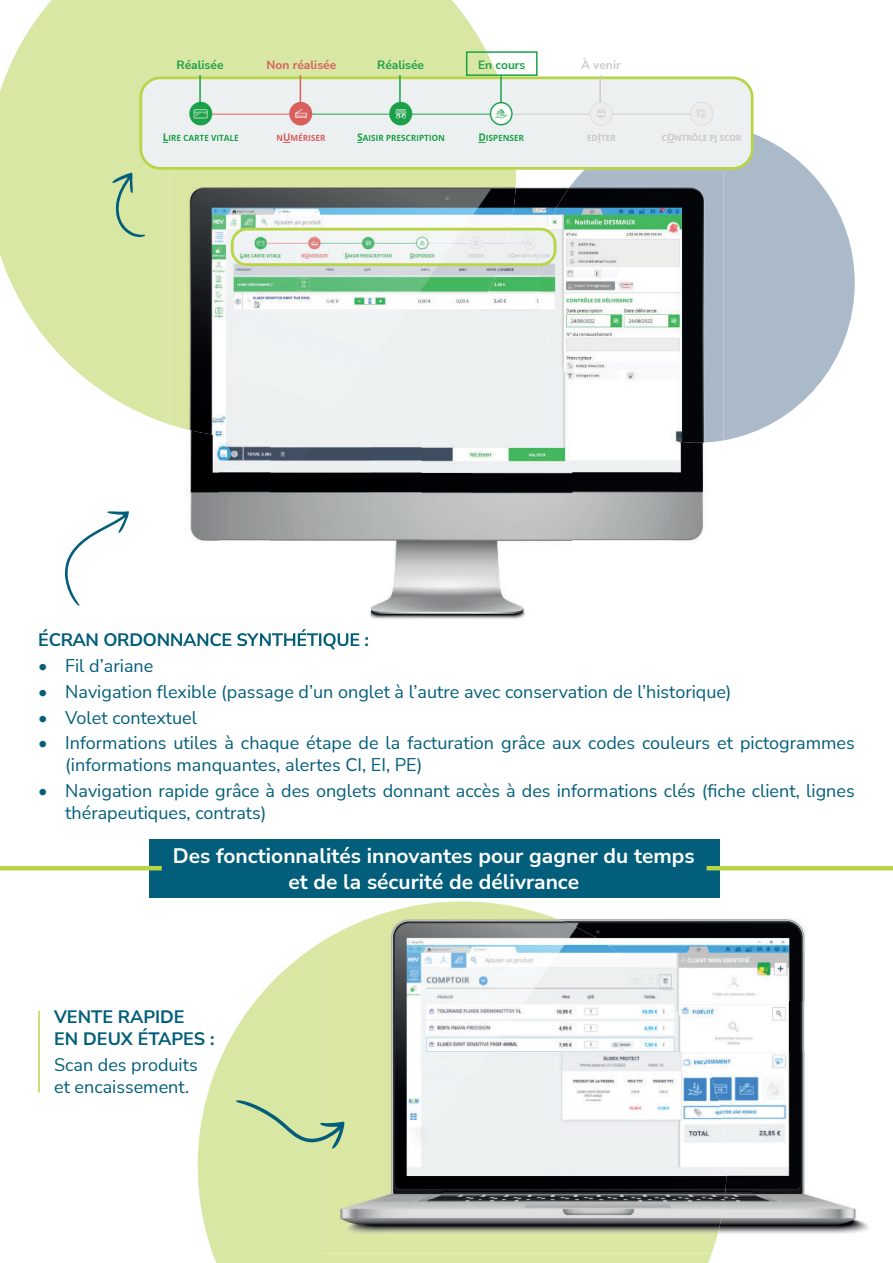
<style>
.page{position:relative;width:893px;height:1263px;background:#fff}
.page>*{position:absolute;margin:0;border:0;box-sizing:border-box;transform-origin:0 0}
.t1{font:700 21px/25.2px "Nunito Sans";color:#fff;text-align:center}
.t2{font:18px/25.8px "Nunito Sans";color:#025e7a}
.t3{font:700 18px/21.6px "Nunito Sans";letter-spacing:-.015em;color:#025e7a}
.t4{font:700 12px "Nunito Sans";color:#1ca148}
.t5{font:700 12px "Nunito Sans";color:#d85f5e}
.t6{font:700 12px "Nunito Sans";color:#cbcbca}
</style>
<div class="page">
<svg style="left:198px;top:941px;width:514px;height:322px;fill:#d9e7a4"></svg>
<svg style="left:0;top:0;width:516px;height:424px;fill:#d9e7a4"></svg>
<svg style="left:583px;top:133px;width:272px;height:307px;fill:#aabac9"></svg>
<img style="left:472px;top:187px;width:100px;height:432px">
<img style="left:422px;top:437px;width:50px;height:182px">
<img style="left:371px;top:437px;width:51px;height:182px">
<img style="left:187px;top:437px;width:32px;height:104px">
<img style="left:270px;top:437px;width:101px;height:180px">
<img style="left:572px;top:460px;width:101px;height:81px">
<img style="left:219px;top:437px;width:51px;height:104px">
<img style="left:673px;top:443px;width:33px;height:98px">
<img style="left:169px;top:171px;width:347px;height:266px">
<img style="left:538px;top:171px;width:186px;height:272px">
<img style="left:171px;top:629px;width:197px;height:15px">
<div style="left:231px;top:228px;width:325px;height:38px;border:3px solid #b8d548;border-radius:15px"></div>
<img style="left:727px;top:918px;width:79px;height:33px">
<img style="left:727px;top:951px;width:78px;height:50px">
<img style="left:727px;top:1001px;width:78px;height:50px">
<img style="left:727px;top:1051px;width:142px;height:183px">
<img style="left:323px;top:901px;width:404px;height:352px">
<div style="left:141px;top:78px;width:611px;height:90px;background:#edf0f1;border-radius:20px"></div>
<img style="left:162px;top:93px;width:579px;height:50px">
<div style="left:139px;top:76px;width:614px;height:94px;border:3px solid #b8d548;border-radius:20px"></div>
<svg style="left:112px;top:172px;width:33px;height:65px;background:#b9d29d"></svg>
<div style="left:149px;top:839px;width:570px;height:58px;background:#025e7a"></div>
<hr style="left:0;top:866px;width:893px;height:4px;background:#b8d548">
<div style="left:162px;top:859px;width:544px;height:18px;background:#025e7a"></div>
<svg style="left:234px;top:1100px;width:111px;height:49px;background:#c2d89f"></svg>
<hr style="left:38px;top:1011px;width:2px;height:81px;background:#b8d548">
<svg style="left:65px;top:511px;width:64px;height:95px"></svg>
<div style="left:466px;top:51px;width:72px;height:25px;border:2px solid #1ca148"></div>
<hr style="left:199px;top:75px;width:2px;height:27px;background:#1ca148">
<hr style="left:399px;top:75px;width:2px;height:27px;background:#1ca148">
<hr style="left:599px;top:75px;width:2px;height:27px;background:#cbcbca">
<svg style="left:300px;top:75px;width:1px;height:27px"></svg>
<hr style="left:500px;top:75px;width:2px;height:27px;background:#1ca148">
<p class="t5" style="left:267px;top:58px;width:71px">Non réalisée</p>
<p class="t4" style="left:478px;top:58px;width:49px">En cours</p>
<p class="t6" style="left:581px;top:58px;width:41px">À venir</p>
<p class="t4" style="left:177px;top:58px;width:48px">Réalisée</p>
<p class="t4" style="left:377px;top:58px;width:48px">Réalisée</p>
<p class="t3" style="left:38px;top:629px;width:332px">ÉCRAN ORDONNANCE SYNTHÉTIQUE :</p>
<p class="t2" style="left:38px;top:654px;width:818px">ï Fil d’ariane<br>ï Navigation flexible (passage d’un onglet à l’autre avec conservation de l’historique)<br>ï Volet contextuel<br>ï Informations utiles à chaque étape de la facturation grâce aux codes couleurs et pictogrammes</p>
<p class="t2" style="left:38px;top:751px;width:818px;text-indent:27px">(informations manquantes, alertes CI, EI, PE)<br>ï Navigation rapide grâce à des onglets donnant accès à des informations clés (fiche client, lignes</p>
<p class="t2" style="left:65px;top:799px;width:203px">thérapeutiques, contrats)</p>
<p class="t1" style="left:173px;top:843px;width:523px">Des fonctionnalités innovantes pour gagner du temps et de la sécurité de délivrance</p>
<p class="t3" style="left:54px;top:1006px;width:162px">VENTE RAPIDE<br>EN DEUX ÉTAPES :</p>
<p class="t2" style="left:54px;top:1053px;width:145px;line-height:21.6px">Scan des produits et encaissement.</p>
</div>
